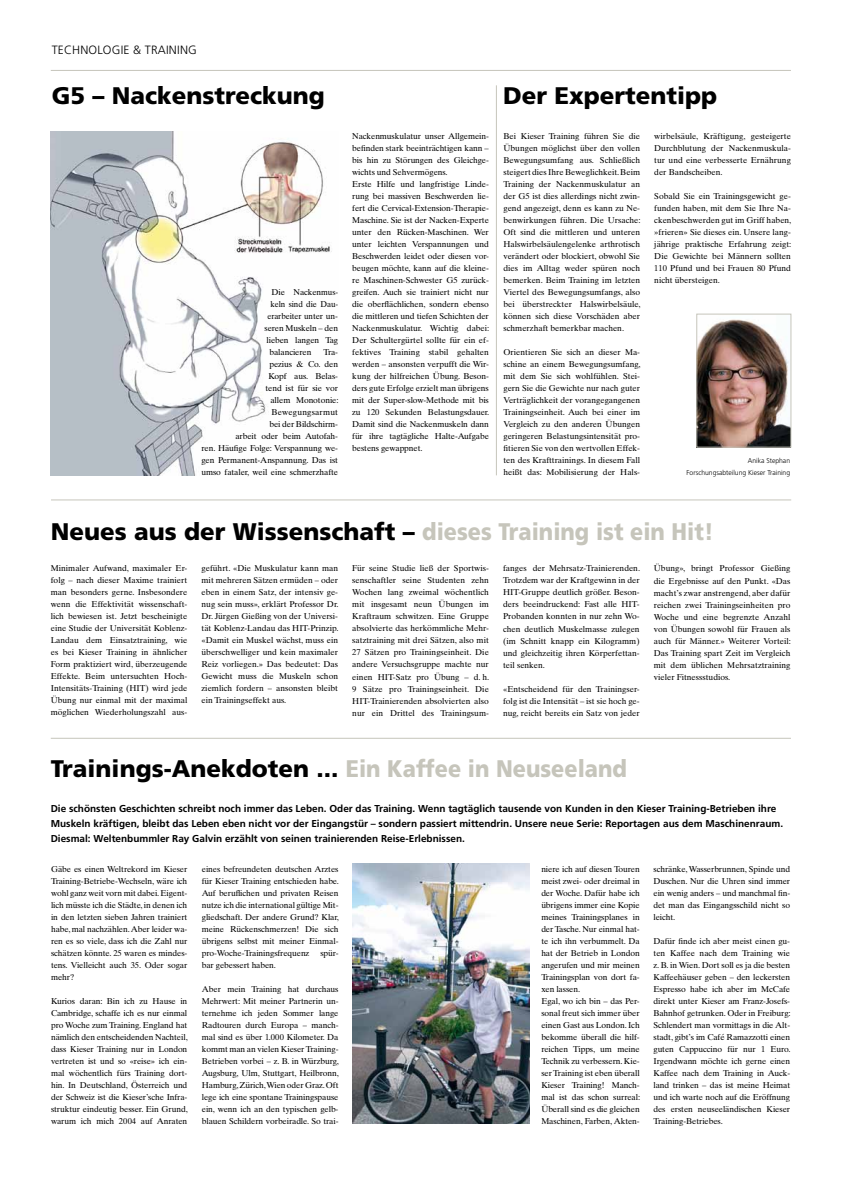
<style>
.page{position:relative;width:842px;height:1191px;background:#fff}
.page>*{position:absolute;margin:0;border:0;box-sizing:border-box;transform-origin:0 0}
.t1{font:900 24px "Frutiger LT";color:#000}
.t2{font:300 12px "Frutiger LT";letter-spacing:.015em;color:#000}
.t3{font:700 10px/15px "Frutiger LT";color:#000}
.t4{font:8.5px/12px "Times Ten CE";letter-spacing:-.01em;color:#000;text-align:justify}
.t5{font:8.5px "Times Ten CE";letter-spacing:-.01em;color:#000;scale:.95 1}
.t6{font:300 7px/12px "Frutiger LT";color:#000;text-align:right}
.s1{color:#c6c5bb}
</style>
<div class="page">
<hr style="left:51px;top:70px;width:740px;height:1px;background:#c6c5bb">
<hr style="left:51px;top:500px;width:740px;height:1px;background:#c6c5bb">
<hr style="left:51px;top:738px;width:740px;height:1px;background:#c6c5bb">
<hr style="left:496px;top:85px;width:1px;height:390px;background:#c6c5bb">
<img style="left:698px;top:319px;width:91px;height:126px">
<div style="left:696px;top:314px;width:95px;height:133px;border:1px solid #c6c5bb"></div>
<img style="left:352px;top:864px;width:178px;height:259px">
<img style="left:51px;top:131px;width:281px;height:344px">
<h2 class="t2" style="left:52px;top:43px;width:46px">Tech nolog</h2>
<h2 class="t2" style="left:121px;top:43px;width:76px">ie &amp; Training</h2>
<h1 class="t1" style="left:52px;top:81px;width:274px">G5 – Nackenstreckung</h1>
<h1 class="t1" style="left:503px;top:81px;width:216px">Der Expertentipp</h1>
<p class="t4" style="left:271px;top:286px;width:68px">Die Nackenmus-</p>
<p class="t5" style="left:270px;top:299px;width:73px">keln sind die Dau-</p>
<p class="t5" style="left:267px;top:311px;width:76px">erarbeiter unter un-</p>
<p class="t4" style="left:264px;top:322px;width:75px">seren Muskeln – den</p>
<p class="t4" style="left:266px;top:334px;width:73px">lieben langen Tag</p>
<p class="t4" style="left:269px;top:346px;width:44px">balancieren</p>
<p class="t4" style="left:201px;top:346px;width:139px;text-align:right">Tra-<br>pezius &amp; Co. den<br>Kopf aus. Belas-<br>tend ist für sie vor<br>allem Monotonie:<br>Bewegungsarmut<br>bei der Bildschirm-<br>arbeit oder beim Autofah-<br>ren. Häufige Folge: Verspannung we&shy;gen Permanent-Anspannung. Das ist umso fataler, weil eine schmerzhafte</p>
<p class="t4" style="left:352px;top:130px;width:139px;text-align:left">Nackenmuskulatur unser Allgemein&shy;befinden stark beeinträchtigen kann – bis hin zu Störungen des Gleichge&shy;wichts und Sehvermögens.<br>Erste Hilfe und langfristige Linde&shy;rung bei massiven Beschwerden lie&shy;fert die Cervical-Extension-Therapie-Maschine. Sie ist der Nacken-Experte unter den Rücken-Maschinen. Wer unter leichten Verspannungen und Beschwerden leidet oder diesen vor&shy;beugen möchte, kann auf die kleine&shy;re Maschinen-Schwester G5 zurück&shy;greifen. Auch sie trainiert nicht nur die oberflächlichen, sondern ebenso die mittleren und tiefen Schichten der Nackenmuskulatur. Wichtig dabei:<br>Der Schultergürtel sollte für ein ef&shy;fektives Training stabil gehalten werden – ansonsten verpufft die Wir&shy;kung der hilfreichen Übung. Beson&shy;ders gute Erfolge erzielt man übrigens mit der Super-slow-Methode mit bis zu 120 Sekunden Belastungsdauer.<br>Damit sind die Nackenmuskeln dann für ihre tagtägliche Halte-Aufgabe bestens gewappnet.</p>
<p class="t4" style="left:503px;top:130px;width:139px">Bei Kieser Training führen Sie die Übungen möglichst über den vollen Bewegungsumfang aus. Schließlich steigert dies Ihre Beweglichkeit. Beim Training der Nackenmuskulatur an der G5 ist dies allerdings nicht zwin&shy;gend angezeigt, denn es kann zu Ne&shy;benwirkungen führen. Die Ursache:<br>Oft sind die mittleren und unteren Halswirbelsäulengelenke arthrotisch verändert oder blockiert, obwohl Sie dies im Alltag weder spüren noch bemerken. Beim Training im letzten Viertel des Bewegungsumfangs, also bei überstreckter Halswirbelsäule, können sich diese Vorschäden aber schmerzhaft bemerkbar machen.</p>
<p class="t4" style="left:503px;top:346px;width:139px">Orientieren Sie sich an dieser Ma&shy;schine an einem Bewegungsumfang, mit dem Sie sich wohlfühlen. Stei&shy;gern Sie die Gewichte nur nach guter Verträglichkeit der vorangegangenen Trainingseinheit. Auch bei einer im Vergleich zu den anderen Übungen geringeren Belastungsintensität pro&shy;fitieren Sie von den wertvollen Effek&shy;ten des Krafttrainings. In diesem Fall heißt das: Mobilisierung der Hals-</p>
<p class="t4" style="left:654px;top:130px;width:138px">wirbelsäule, Kräftigung, gesteigerte Durchblutung der Nackenmuskula&shy;tur und eine verbesserte Ernährung der Bandscheiben.</p>
<p class="t4" style="left:654px;top:190px;width:139px">Sobald Sie ein Trainingsgewicht ge&shy;funden haben, mit dem Sie Ihre Na&shy;ckenbeschwerden gut im Griff haben, »frieren» Sie dieses ein. Unsere lang&shy;jährige praktische Erfahrung zeigt:<br>Die Gewichte bei Männern sollten 110 Pfund und bei Frauen 80 Pfund nicht übersteigen.</p>
<p class="t6" style="left:687px;top:455px;width:105px">Anika Stephan<br>Forschungsabteilung Kieser Training</p>
<h1 class="t1" style="left:51px;top:516px;width:664px">Neues aus der Wissenschaft – <span class="s1">dieses Training ist ein Hit!</span></h1>
<p class="t4" style="left:51px;top:562px;width:138px">Minimaler Aufwand, maximaler Er&shy;folg – nach dieser Maxime trainiert man besonders gerne. Insbesondere wenn die Effektivität wissenschaft&shy;lich bewiesen ist. Jetzt bescheinigte eine Studie der Universität Koblenz-Landau dem Einsatztraining, wie es bei Kieser Training in ähnlicher Form praktiziert wird, überzeugende Effekte. Beim untersuchten Hoch-Intensitäts-Training (HIT) wird jede Übung nur einmal mit der maximal möglichen Wiederholungszahl aus-</p>
<p class="t4" style="left:202px;top:562px;width:139px">geführt. «Die Muskulatur kann man mit mehreren Sätzen ermüden – oder eben in einem Satz, der intensiv ge&shy;nug sein muss», erklärt Professor Dr.<br>Dr. Jürgen Gießing von der Universi&shy;tät Koblenz-Landau das HIT-Prinzip. «Damit ein Muskel wächst, muss ein überschwelliger und kein maximaler Reiz vorliegen.» Das bedeutet: Das Gewicht muss die Muskeln schon ziemlich fordern – ansonsten bleibt ein Trainingseffekt aus.</p>
<p class="t4" style="left:352px;top:562px;width:139px">Für seine Studie ließ der Sportwis&shy;senschaftler seine Studenten zehn Wochen lang zweimal wöchentlich mit insgesamt neun Übungen im Kraftraum schwitzen. Eine Gruppe absolvierte das herkömmliche Mehr&shy;satztraining mit drei Sätzen, also mit 27 Sätzen pro Trainingseinheit. Die andere Versuchsgruppe machte nur einen HIT-Satz pro Übung – d. h.<br>9 Sätze pro Trainingseinheit. Die HIT-Trainierenden absolvierten also nur ein Drittel des Trainingsum-</p>
<p class="t4" style="left:503px;top:562px;width:139px">fanges der Mehrsatz-Trainierenden.<br>Trotzdem war der Kraftgewinn in der HIT-Gruppe deutlich größer. Beson&shy;ders beeindruckend: Fast alle HIT-Probanden konnten in nur zehn Wo&shy;chen deutlich Muskelmasse zulegen (im Schnitt knapp ein Kilogramm) und gleichzeitig ihren Körperfettan&shy;teil senken.</p>
<p class="t4" style="left:503px;top:682px;width:138px">«Entscheidend für den Trainingser&shy;folg ist die Intensität – ist sie hoch ge&shy;nug, reicht bereits ein Satz von jeder</p>
<p class="t4" style="left:654px;top:562px;width:139px">Übung», bringt Professor Gießing die Ergebnisse auf den Punkt. «Das macht’s zwar anstrengend, aber dafür reichen zwei Trainingseinheiten pro Woche und eine begrenzte Anzahl von Übungen sowohl für Frauen als auch für Männer.» Weiterer Vorteil:<br>Das Training spart Zeit im Vergleich mit dem üblichen Mehrsatztraining vieler Fitnessstudios.</p>
<h1 class="t1" style="left:51px;top:754px;width:578px">Trainings-Anekdoten ... <span class="s1">Ein Kaffee in Neuseeland</span></h1>
<p class="t3" style="left:51px;top:801px;width:734px">Die schönsten Geschichten schreibt noch immer das Leben. Oder das Training. Wenn tagtäglich tausende von Kunden in den Kieser Training-Betrieben ihre<br>Muskeln kräftigen, bleibt das Leben eben nicht vor der Eingangstür – sondern passiert mittendrin. Unsere neue Serie: Reportagen aus dem Maschinenraum.<br>Diesmal: Weltenbummler Ray Galvin erzählt von seinen trainierenden Reise-Erlebnissen.</p>
<p class="t4" style="left:51px;top:862px;width:138px">Gäbe es einen Weltrekord im Kieser Training-Betriebe-Wechseln, wäre ich wohl ganz weit vorn mit dabei. Eigent&shy;lich müsste ich die Städte, in denen ich in den letzten sieben Jahren trainiert habe, mal nachzählen. Aber leider wa&shy;ren es so viele, dass ich die Zahl nur schätzen könnte. 25 waren es mindes&shy;tens. Vielleicht auch 35. Oder sogar mehr?</p>
<p class="t4" style="left:51px;top:994px;width:138px">Kurios daran: Bin ich zu Hause in Cambridge, schaffe ich es nur einmal pro Woche zum Training. England hat nämlich den entscheidenden Nachteil, dass Kieser Training nur in London vertreten ist und so «reise» ich ein&shy;mal wöchentlich fürs Training dort&shy;hin. In Deutschland, Österreich und der Schweiz ist die Kieser’sche Infra&shy;struktur eindeutig besser. Ein Grund, warum ich mich 2004 auf Anraten</p>
<p class="t4" style="left:202px;top:862px;width:139px">eines befreundeten deutschen Arztes für Kieser Training entschieden habe.<br>Auf beruflichen und privaten Reisen nutze ich die international gültige Mit&shy;gliedschaft. Der andere Grund? Klar, meine Rückenschmerzen! Die sich übrigens selbst mit meiner Einmal&shy;pro-Woche-Trainingsfrequenz</p>
<p class="t4" style="left:320px;top:946px;width:20px">spür-</p>
<p class="t4" style="left:202px;top:958px;width:76px">bar gebessert haben.</p>
<p class="t4" style="left:202px;top:982px;width:139px">Aber mein Training hat durchaus Mehrwert: Mit meiner Partnerin un&shy;ternehme ich jeden Sommer lange Radtouren durch Europa – manch&shy;mal sind es über 1.000 Kilometer. Da kommt man an vielen Kieser Training-Betrieben vorbei – z. B. in Würzburg, Augsburg, Ulm, Stuttgart, Heilbronn, Hamburg, Zürich, Wien oder Graz. Oft lege ich eine spontane Trainingspause ein, wenn ich an den typischen gelb&shy;blauen Schildern vorbeiradle. So trai-</p>
<p class="t4" style="left:541px;top:862px;width:100px;text-align:left">niere ich auf diesen Touren meist zwei- oder dreimal in der Woche. Dafür habe ich übrigens immer eine Kopie meines Trainingsplanes in der Tasche. Nur einmal hat&shy;te ich ihn verbummelt. Da hat der Betrieb in London angerufen und mir meinen<br>Trainingsplan von dort fa&shy;xen lassen.<br>Egal, wo ich bin – das Per&shy;sonal freut sich immer über einen Gast aus London. Ich bekomme überall die hilf&shy;reichen Tipps, um meine<br>Technik zu verbessern. Kie&shy;ser Training ist eben überall<br>Kieser Training! Manch&shy;mal ist das schon surreal:<br>Überall sind es die gleichen<br>Maschinen, Farben, Akten-</p>
<p class="t4" style="left:653px;top:862px;width:138px">schränke, Wasserbrunnen, Spinde und Duschen. Nur die Uhren sind immer ein wenig anders – und manchmal fin&shy;det man das Eingangsschild nicht so leicht.</p>
<p class="t4" style="left:653px;top:934px;width:139px">Dafür finde ich aber meist einen gu&shy;ten Kaffee nach dem Training wie z. B. in Wien. Dort soll es ja die besten Kaffeehäuser geben – den leckersten Espresso habe ich aber im McCafe direkt unter Kieser am Franz-Josefs-Bahnhof getrunken. Oder in Freiburg:<br>Schlendert man vormittags in die Alt&shy;stadt, gibt’s im Café Ramazzotti einen guten Cappuccino für nur 1 Euro.<br>Irgendwann möchte ich gerne einen Kaffee nach dem Training in Auck&shy;land trinken – das ist meine Heimat und ich warte noch auf die Eröffnung des ersten neuseeländischen Kieser Training-Betriebes.</p>
</div>
